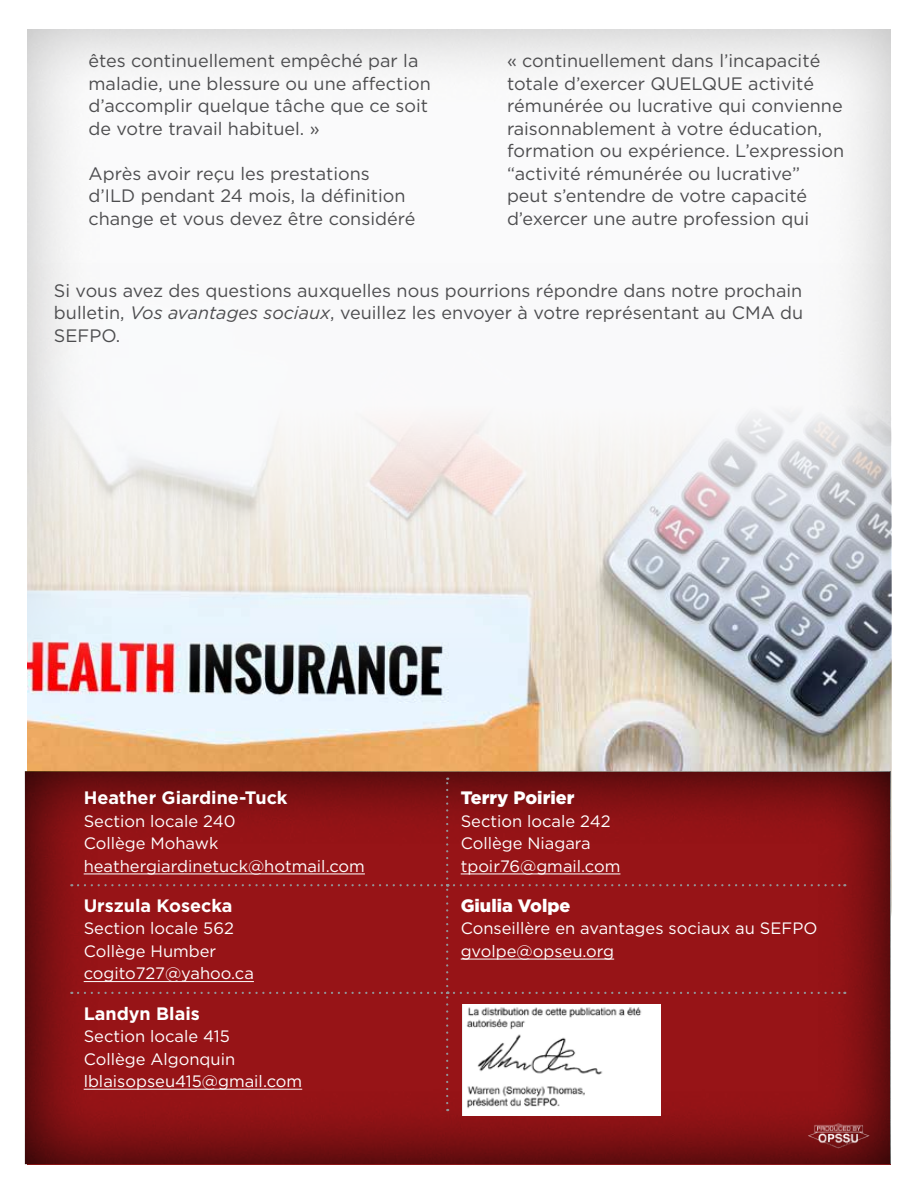
<style>
.page{position:relative;width:918px;height:1188px;background:#fff}
.page>*{position:absolute;margin:0;border:0;box-sizing:border-box;transform-origin:0 0}
.t1{font:18px/22.5px "Gotham HTF";color:#4d4d4f}
.t2{font:700 18px "Gotham HTF";color:#fff}
.t3{font:900 18px "Gotham HTF";color:#fff}
.t4{font:16.5px/22.5px "Gotham HTF";color:#fff}
.s1{font-style:italic}
</style>
<div class="page">
<div style="left:15px;top:22px;width:877px;height:1140px;background:#000;opacity:.85"></div>
<img style="left:27px;top:262px;width:865px;height:508px">
<div style="left:24px;top:770px;width:868px;height:396px;background:#000;opacity:.85"></div>
<svg style="left:454px;top:884px;width:391px;height:2px"></svg>
<svg style="left:78px;top:778px;width:370px;height:208px;background:#911417"></svg>
<svg style="left:454px;top:992px;width:391px;height:2px"></svg>
<div style="left:78px;top:992px;width:370px;height:111px;background:#971417"></div>
<hr style="left:84px;top:874px;width:281px;height:1px;background:#fff">
<hr style="left:461px;top:874px;width:159px;height:1px;background:#fff">
<hr style="left:84px;top:981px;width:170px;height:1px;background:#fff">
<hr style="left:461px;top:959px;width:153px;height:1px;background:#fff">
<hr style="left:84px;top:1089px;width:218px;height:1px;background:#fff">
<img style="left:462px;top:1004px;width:199px;height:112px">
<img style="left:805px;top:1119px;width:68px;height:33px">
<p class="t1" style="left:88px;top:49px;width:344px">êtes continuellement empêché par la maladie, une blessure ou une affection d’accomplir quelque tâche que ce soit de votre travail habituel. »</p>
<p class="t1" style="left:88px;top:162px;width:329px">Après avoir reçu les prestations d’ILD pendant 24 mois, la définition change et vous devez être considéré</p>
<p class="t1" style="left:507px;top:49px;width:339px">« continuellement dans l’incapacité totale d’exercer QUELQUE activité rémunérée ou lucrative qui convienne raisonnablement à votre éducation, formation ou expérience. L’expression “activité rémunérée ou lucrative” peut s’entendre de votre capacité d’exercer une autre profession qui</p>
<p class="t1" style="left:54px;top:279px;width:751px;text-align:justify">Si vous avez des questions auxquelles nous pourrions répondre dans notre prochain bulletin, <span class="s1">Vos avantages sociaux</span>, veuillez les envoyer à votre représentant au CMA du SEFPO.</p>
<p class="t2" style="left:84px;top:787px;width:205px">Heather Giardine-Tuck</p>
<p class="t4" style="left:84px;top:809px;width:283px">Section locale 240<br>Collège Mohawk heathergiardinetuck@hotmail.com</p>
<p class="t2" style="left:84px;top:895px;width:150px">Urszula Kosecka</p>
<p class="t4" style="left:84px;top:917px;width:172px">Section locale 562<br>Collège Humber cogito727@yahoo.ca</p>
<p class="t2" style="left:84px;top:1003px;width:118px">Landyn Blais</p>
<p class="t4" style="left:84px;top:1025px;width:220px">Section locale 415<br>Collège Algonquin lblaisopseu415@gmail.com</p>
<p class="t3" style="left:461px;top:787px;width:115px">Terry Poirier</p>
<p class="t4" style="left:461px;top:809px;width:161px">Section locale 242<br>Collège Niagara tpoir76@gmail.com</p>
<p class="t3" style="left:461px;top:895px;width:111px">Giulia Volpe</p>
<p class="t4" style="left:461px;top:917px;width:358px">Conseillère en avantages sociaux au SEFPO gvolpe@opseu.org</p>
</div>
